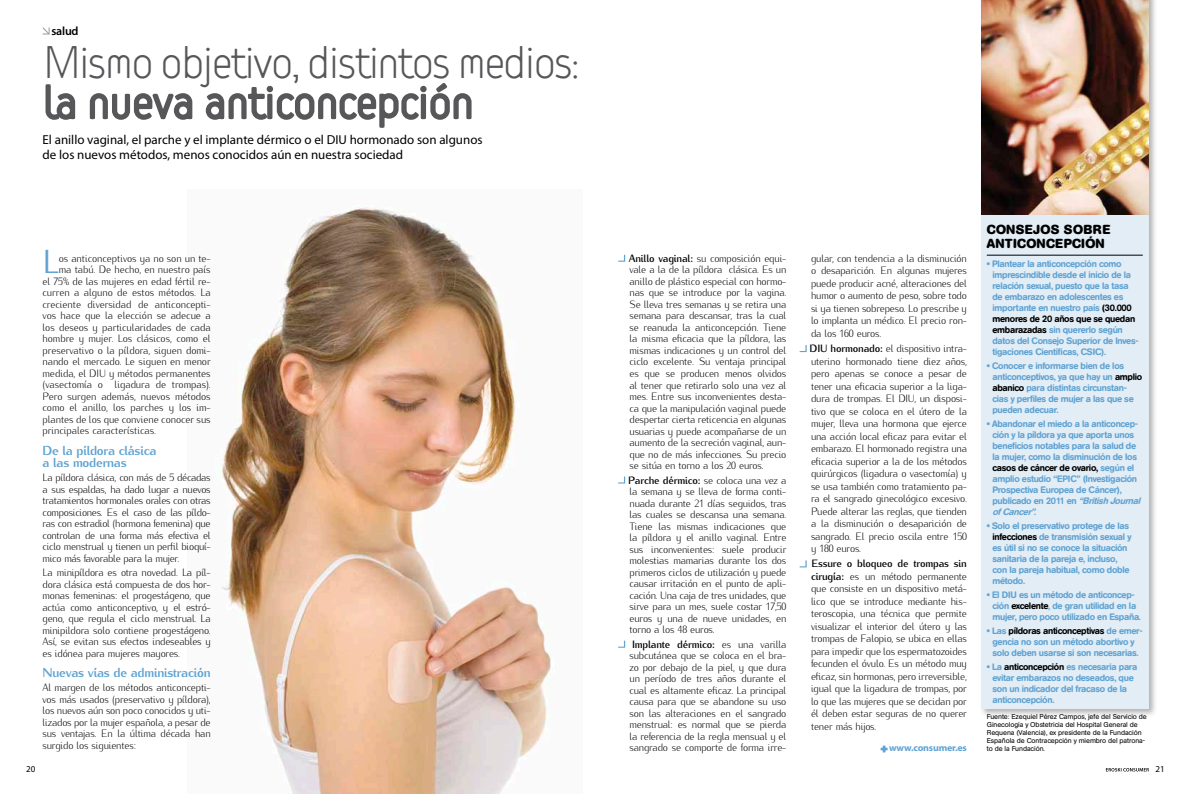
<style>
.page{position:relative;width:1191px;height:794px;background:#fff}
.page>*{position:absolute;margin:0;border:0;box-sizing:border-box;transform-origin:0 0}
.t1{font:44px "VSV Melon Light";letter-spacing:-.085em;color:#57575a}
.t2{font:33.1px "Kurier";color:#61a3d2;scale:.96 1}
.t3{font:13px/15px "Myriad Pro";color:#000}
.t4{font:800 13px/12px "Kurier";letter-spacing:-.02em;color:#61a3d2;scale:.96 1}
.t5{font:700 13px/14px "AG Book Rounded";letter-spacing:.02em;color:#000}
.t6{font:600 12px "Myriad Pro";letter-spacing:-.02em;color:#000}
.t7{font:300 10.6px/11.5px "Kurier";letter-spacing:-.015em;color:#000;text-align:justify;scale:.96 1}
.t8{font:700 9.6px "Myriad Pro";letter-spacing:-.02em;color:#61a3d2;scale:1.04 1}
.t9{font:500 9.3px/11px "AG Book Rounded";letter-spacing:-.03em;color:#61a3d2}
.t10{font:9px "Myriad Pro";color:#000}
.t11{font:7px/8px "AG Book Rounded";letter-spacing:-.01em;color:#000}
.s1{font-weight:700}
.s2{color:#000}
.s3{font-style:italic}
</style>
<div class="page">
<svg style="left:1106px;top:768px;width:42px;height:3px"></svg>
<svg style="left:43px;top:27px;width:7px;height:8px"></svg>
<img style="left:221px;top:206px;width:330px;height:588px">
<div style="left:979px;top:0;width:178px;height:718px;background:#000;opacity:.3"></div>
<div style="left:981px;top:0;width:167px;height:708px;background:#e2edf6"></div>
<svg style="left:618px;top:255px;width:7px;height:7px"></svg>
<svg style="left:618px;top:476px;width:7px;height:7px"></svg>
<svg style="left:618px;top:640px;width:7px;height:7px"></svg>
<svg style="left:45px;top:84px;width:31px;height:36px"></svg>
<svg style="left:89px;top:93px;width:104px;height:27px"></svg>
<svg style="left:205px;top:83px;width:267px;height:45px"></svg>
<svg style="left:799px;top:345px;width:7px;height:7px"></svg>
<svg style="left:799px;top:560px;width:7px;height:7px"></svg>
<svg style="left:880px;top:745px;width:8px;height:8px"></svg>
<hr style="left:986px;top:255px;width:156px;height:1px;background:#000">
<img style="left:981px;top:0;width:167px;height:214px">
<p class="t6" style="left:52px;top:24px;width:29px">salud</p>
<h1 class="t1" style="left:43px;top:36px;width:539px">Mismo objetivo, distintos medios:</h1>
<p class="t3" style="left:43px;top:132px;width:441px">El anillo vaginal, el parche y el implante dérmico o el DIU hormonado son algunos de los nuevos métodos, menos conocidos aún en nuestra sociedad</p>
<h2 class="t2" style="left:43px;top:236px;width:19px">L</h2>
<p class="t7" style="left:59px;top:251px;width:160px">os anticonceptivos ya no son un te-</p>
<p class="t7" style="left:59px;top:263px;width:160px">ma tabú. De hecho, en nuestro país</p>
<p class="t7" style="left:43px;top:274px;width:177px">el 75% de las mujeres en edad fértil re-</p>
<p class="t7" style="left:43px;top:286px;width:177px">curren a alguno de estos métodos. La</p>
<p class="t7" style="left:43px;top:297px;width:177px">creciente diversidad de anticoncepti-</p>
<p class="t7" style="left:43px;top:309px;width:177px">vos hace que la elección se adecue a</p>
<p class="t7" style="left:43px;top:320px;width:177px">los deseos y particularidades de cada</p>
<p class="t7" style="left:43px;top:332px;width:177px">hombre y mujer. Los clásicos, como el</p>
<p class="t7" style="left:43px;top:343px;width:177px">preservativo o la píldora, siguen domi-</p>
<p class="t7" style="left:43px;top:355px;width:177px">nando el mercado. Le siguen en menor</p>
<p class="t7" style="left:43px;top:366px;width:177px">medida, el DIU y métodos permanentes</p>
<p class="t7" style="left:43px;top:378px;width:177px">(vasectomía o ligadura de trompas).</p>
<p class="t7" style="left:43px;top:389px;width:177px">Pero surgen además, nuevos métodos</p>
<p class="t7" style="left:43px;top:401px;width:177px">como el anillo, los parches y los im-</p>
<p class="t7" style="left:43px;top:412px;width:177px">plantes de los que conviene conocer sus</p>
<p class="t7" style="left:43px;top:424px;width:120px">principales características.</p>
<p class="t4" style="left:43px;top:443px;width:120px">De la píldora clásica a las modernas</p>
<p class="t7" style="left:43px;top:471px;width:177px">La píldora clásica, con más de 5 décadas a sus espaldas, ha dado lugar a nuevos tratamientos hormonales orales con otras composiciones. Es el caso de las píldo&shy;ras con estradiol (hormona femenina) que controlan de una forma más efectiva el ciclo menstrual y tienen un perfil bioquí&shy;mico más favorable para la mujer.</p>
<p class="t7" style="left:43px;top:565px;width:177px">La minipíldora es otra novedad. La píl&shy;dora clásica está compuesta de dos hor&shy;monas femeninas: el progestágeno, que actúa como anticonceptivo, y el estró&shy;geno, que regula el ciclo menstrual. La minipildora solo contiene progestágeno.<br>Así, se evitan sus efectos indeseables y es idónea para mujeres mayores.</p>
<p class="t4" style="left:43px;top:666px;width:177px">Nuevas vías de administración</p>
<p class="t7" style="left:43px;top:681px;width:177px">Al margen de los métodos anticoncepti&shy;vos más usados (preservativo y píldora), los nuevos aún son poco conocidos y uti&shy;lizados por la mujer española, a pesar de sus ventajas. En la última década han surgido los siguientes:</p>
<p class="t7" style="left:629px;top:251px;width:166px"><span class="s1">Anillo vaginal:</span> su composición equi&shy;vale a la de la píldora clásica. Es un anillo de plástico especial con hormo&shy;nas que se introduce por la vagina.<br>Se lleva tres semanas y se retira una semana para descansar, tras la cual se reanuda la anticoncepción. Tiene la misma eficacia que la píldora, las mismas indicaciones y un control del ciclo excelente. Su ventaja principal es que se producen menos olvidos al tener que retirarlo solo una vez al mes. Entre sus inconvenientes desta&shy;ca que la manipulación vaginal puede despertar cierta reticencia en algunas usuarias y puede acompañarse de un aumento de la secreción vaginal, aun&shy;que no de más infecciones. Su precio se sitúa en torno a los 20 euros.</p>
<p class="t7" style="left:628px;top:473px;width:166px"><span class="s1">Parche dérmico:</span> se coloca una vez a la semana y se lleva de forma conti&shy;nuada durante 21 días seguidos, tras las cuales se descansa una semana.<br>Tiene las mismas indicaciones que la píldora y el anillo vaginal. Entre sus inconvenientes: suele producir molestias mamarias durante los dos primeros ciclos de utilización y puede causar irritación en el punto de apli&shy;cación. Una caja de tres unidades, que sirve para un mes, suele costar 17,50 euros y una de nueve unidades, en torno a los 48 euros.</p>
<p class="t7" style="left:629px;top:637px;width:165px"><span class="s1">Implante dérmico:</span> es una varilla subcutánea que se coloca en el bra&shy;zo por debajo de la piel, y que dura un período de tres años durante el cual es altamente eficaz. La principal causa para que se abandone su uso son las alteraciones en el sangrado menstrual: es normal que se pierda la referencia de la regla mensual y el sangrado se comporte de forma irre-</p>
<p class="t7" style="left:811px;top:251px;width:164px;line-height:12.5px">gular, con tendencia a la disminución o desaparición. En algunas mujeres puede producir acné, alteraciones del humor o aumento de peso, sobre todo si ya tienen sobrepeso. Lo prescribe y lo implanta un médico. El precio ron&shy;da los 160 euros.</p>
<p class="t7" style="left:809px;top:341px;width:165px;line-height:12.5px"><span class="s1">DIU hormonado:</span> el dispositivo intra&shy;uterino hormonado tiene diez años, pero apenas se conoce a pesar de tener una eficacia superior a la liga&shy;dura de trompas. El DIU, un disposi&shy;tivo que se coloca en el útero de la mujer, lleva una hormona que ejerce una acción local eficaz para evitar el embarazo. El hormonado registra una eficacia superior a la de los métodos quirúrgicos (ligadura o vasectomía) y se usa también como tratamiento pa&shy;ra el sangrado ginecológico excesivo.<br>Puede alterar las reglas, que tienden a la disminución o desaparición de sangrado. El precio oscila entre 150 y 180 euros.</p>
<p class="t7" style="left:811px;top:556px;width:164px;line-height:12.5px"><span class="s1">Essure o bloqueo de trompas sin cirugía:</span> es un método permanente que consiste en un dispositivo metá&shy;lico que se introduce mediante his&shy;teroscopia, una técnica que permite visualizar el interior del útero y las trompas de Falopio, se ubica en ellas para impedir que los espermatozoides fecunden el óvulo. Es un método muy eficaz, sin hormonas, pero irreversible, igual que la ligadura de trompas, por lo que las mujeres que se decidan por él deben estar seguras de no querer tener más hijos.</p>
<p class="t8" style="left:889px;top:743px;width:76px">www.consumer.es</p>
<p class="t5" style="left:986px;top:223px;width:125px">CONSEJOS SOBRE<br>ANTICONCEPCIÓN</p>
<p class="t9" style="left:992px;top:259px;width:148px;text-indent:-6px">• Plantear la anticoncepción como imprescindible desde el inicio de la relación sexual, puesto que la tasa de embarazo en adolescentes es importante en nuestro país <span class="s2">(30.000 menores de 20 años que se quedan embarazadas</span> sin quererlo según datos del Consejo Superior de Inves&shy;tigaciones Científicas, CSIC).</p>
<p class="t9" style="left:992px;top:361px;width:151px;text-indent:-6px">• Conocer e informarse bien de los anticonceptivos, ya que hay un <span class="s2">amplio abanico</span> para distintas circunstan&shy;cias y perfiles de mujer a las que se pueden adecuar.</p>
<p class="t9" style="left:992px;top:418px;width:152px;text-indent:-6px">• Abandonar el miedo a la anticoncep&shy;ción y la píldora ya que aporta unos beneficios notables para la salud de la mujer, como la disminución de los <span class="s2">casos de cáncer de ovario,</span> según el amplio estudio “EPIC” (Investigación Prospectiva Europea de Cáncer),<br>p u b l i c a d o e n 2 0 11 e n <span class="s3">“BritishJournal ofCancer”.</span></p>
<p class="t9" style="left:992px;top:520px;width:140px;text-indent:-6px">• Solo el preservativo protege de las <span class="s2">infecciones</span> de transmisión sexual y es útil si no se conoce la situación sanitaria de la pareja e, incluso, con la pareja habitual, como doble método.</p>
<p class="t9" style="left:992px;top:589px;width:150px;text-indent:-6px">• El DIU es un método de anticoncep&shy;ción <span class="s2">excelente</span>, de gran utilidad en la mujer, pero poco utilizado en España.</p>
<p class="t9" style="left:986px;top:625px;width:157px;text-align:center">• Las <span class="s2">píldoras anticonceptivas</span> de emer&shy;gencia no son un método abortivo y solo deben usarse si son necesarias.</p>
<p class="t9" style="left:992px;top:661px;width:146px;text-indent:-6px">• La <span class="s2">anticoncepción</span> es necesaria para evitar embarazos no deseados, que son un indicador del fracaso de la anticoncepción.</p>
<p class="t11" style="left:986px;top:712px;width:161px">Fuente: Ezequiel Pérez Campos, jefe del Servicio de Ginecología y Obstetricia del Hospital General de Requena (Valencia), ex presidente de la Fundación Española de Contracepción y miembro del patrona&shy;to de la Fundación.</p>
<p class="t10" style="left:26px;top:763px;width:11px">20</p>
<p class="t10" style="left:1155px;top:763px;width:11px">21</p>
</div>
